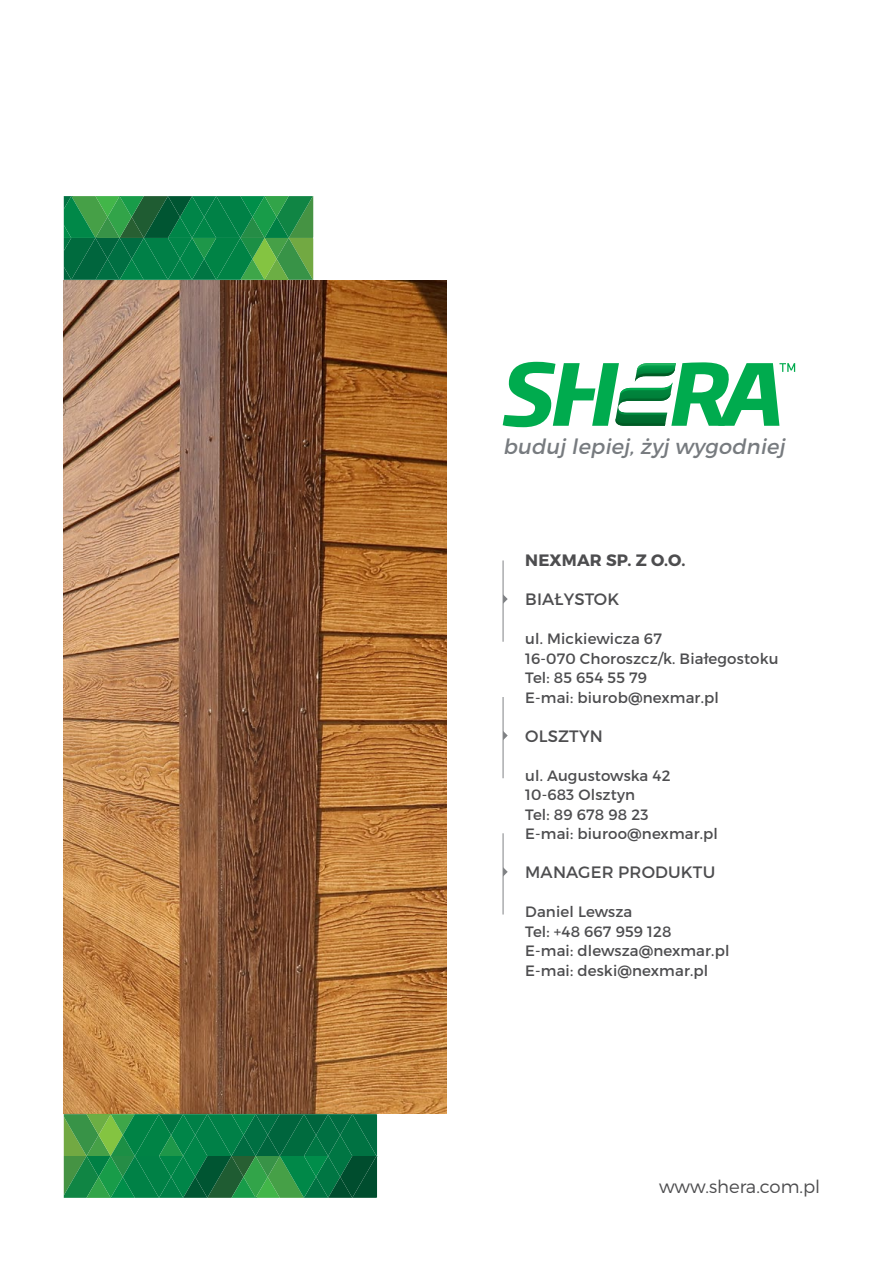
<style>
.page{position:relative;width:893px;height:1263px;background:#fff}
.page>*{position:absolute;margin:0;border:0;box-sizing:border-box;transform-origin:0 0}
.t1{font:italic 21px "Montserrat";color:#777b7f}
.t2{font:300 18px "Montserrat";color:#4d4d4f}
.t3{font:16.5px "Montserrat";letter-spacing:.01em;color:#4d4d4f}
.t4{font:700 16.5px "Montserrat";letter-spacing:.01em;color:#4d4d4f}
.t5{font:15px/19.5px "Montserrat";letter-spacing:.01em;color:#4d4d4f}
</style>
<div class="page">
<img style="left:64px;top:280px;width:382px;height:834px">
<svg style="left:64px;top:1114px;width:313px;height:84px;background:#158044"></svg>
<svg style="left:64px;top:196px;width:250px;height:85px;background:#1b8646"></svg>
<hr style="left:503px;top:560px;width:1px;height:82px;background:#808285">
<svg style="left:503px;top:594px;width:5px;height:10px"></svg>
<hr style="left:503px;top:697px;width:1px;height:81px;background:#808285">
<svg style="left:503px;top:731px;width:5px;height:9px"></svg>
<hr style="left:503px;top:833px;width:1px;height:81px;background:#808285">
<svg style="left:503px;top:867px;width:5px;height:9px"></svg>
<svg style="left:503px;top:362px;width:292px;height:65px"></svg>
<h1 class="t1" style="left:503px;top:434px;width:284px">buduj lepiej, żyj wygodniej</h1>
<p class="t4" style="left:525px;top:550px;width:162px">NEXMAR SP. Z O.O.</p>
<p class="t3" style="left:525px;top:589px;width:96px">BIAŁYSTOK</p>
<p class="t5" style="left:525px;top:629px;width:255px">ul. Mickiewicza 67<br>16-070 Choroszcz/k. Białegostoku<br>Tel: 85 654 55 79<br>E-mai: biurob@nexmar.pl</p>
<p class="t3" style="left:525px;top:725px;width:79px">OLSZTYN</p>
<p class="t5" style="left:525px;top:765px;width:194px">ul. Augustowska 42<br>10-683 Olsztyn<br>Tel: 89 678 98 23<br>E-mai: biuroo@nexmar.pl</p>
<p class="t3" style="left:525px;top:862px;width:192px">MANAGER PRODUKTU</p>
<p class="t5" style="left:525px;top:902px;width:206px">Daniel Lewsza<br>Tel: +48 667 959 128<br>E-mai: dlewsza@nexmar.pl<br>E-mai: deski@nexmar.pl</p>
<p class="t2" style="left:659px;top:1176px;width:163px">www.shera.com.pl</p>
</div>
